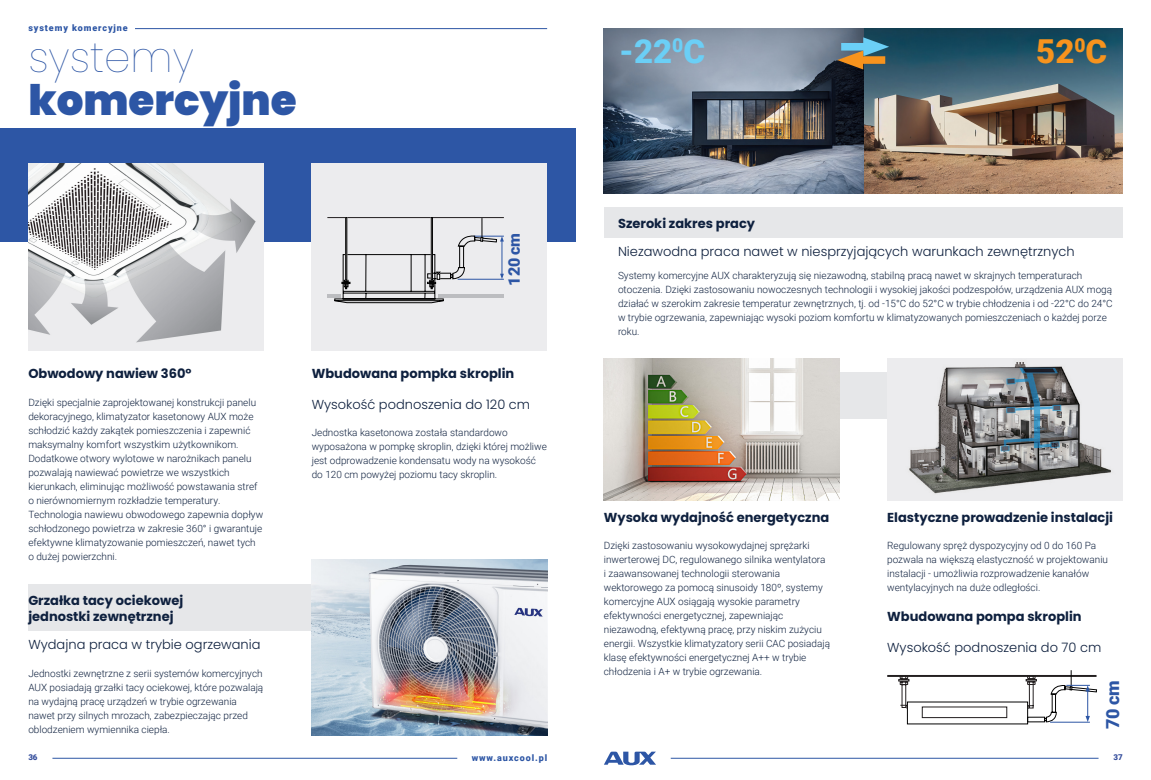
<style>
.page{position:relative;width:1151px;height:780px;background:#fff}
.page>*{position:absolute;margin:0;border:0;box-sizing:border-box;transform-origin:0 0}
.SPREAD{font:900 42px/42px "Poppins";color:#2d56a5}
.t1{font:900 33px "Roboto";color:#6bcff6}
.t2{font:900 33px "Roboto";color:#f7931d}
.t3{font:900 18px "Roboto";color:#2d56a5}
.t4{font:900 16px "Roboto";color:#2d56a5}
.t5{font:700 13px/16px "Poppins";color:#0e203e}
.t6{font:300 13px "Poppins";color:#0e203e}
.t7{font:300 10px/14px "Roboto";color:#0e203e}
.t8{font:900 9px "Roboto";letter-spacing:.1em;color:#2d56a5}
.t9{font:900 8px "Roboto";color:#324b9b}
.s1{font-weight:100}
</style>
<div class="page">
<hr style="left:671px;top:758px;width:427px;height:1px;background:#2d56a5">
<svg style="left:604px;top:751px;width:52px;height:14px"></svg>
<hr style="left:135px;top:28px;width:412px;height:1px;background:#2d56a5">
<hr style="left:52px;top:758px;width:405px;height:1px;background:#2d56a5">
<div style="left:28px;top:584px;width:519px;height:47px;background:#e6e7e9"></div>
<div style="left:0;top:128px;width:575px;height:114px;background:#2d56a5"></div>
<img style="left:28px;top:163px;width:236px;height:187px">
<img style="left:312px;top:560px;width:235px;height:175px">
<div style="left:312px;top:163px;width:235px;height:187px;background:#ececee"></div>
<hr style="left:327px;top:217px;width:177px;height:1px;background:#231f20">
<div style="left:345px;top:217px;width:2px;height:63px;border:1px solid #030303"></div>
<div style="left:431px;top:217px;width:2px;height:63px;border:1px solid #030303"></div>
<svg style="left:334px;top:218px;width:170px;height:85px"></svg>
<hr style="left:327px;top:294px;width:14px;height:4px;background:#bcbdc0">
<hr style="left:438px;top:294px;width:66px;height:4px;background:#bcbdc0">
<div style="left:604px;top:207px;width:519px;height:31px;background:#e6e7e9"></div>
<img style="left:604px;top:28px;width:519px;height:165px">
<svg style="left:837px;top:37px;width:52px;height:32px;background:#728075"></svg>
<div style="left:604px;top:372px;width:519px;height:47px;background:#e6e7e9"></div>
<img style="left:604px;top:358px;width:235px;height:143px">
<img style="left:888px;top:358px;width:235px;height:143px">
<hr style="left:887px;top:675px;width:209px;height:2px;background:#231f20">
<svg style="left:898px;top:670px;width:199px;height:54px"></svg>
<p class="t8" style="left:28px;top:22px;width:101px">systemy komercyjne</p>
<p class="SPREAD" style="left:28px;top:37px;width:270px"><span class="s1">systemy </span>komercyjne</p>
<p class="t4" style="left:503px;top:285px;width:54px;rotate:-90deg">120 cm</p>
<p class="t5" style="left:28px;top:365px;width:165px">Obwodowy nawiew 360°</p>
<p class="t5" style="left:312px;top:365px;width:204px">Wbudowana pompka skroplin</p>
<p class="t7" style="left:28px;top:394px;width:236px">Dzięki specjalnie zaprojektowanej konstrukcji panelu dekoracyjnego, klimatyzator kasetonowy AUX może schłodzić każdy zakątek pomieszczenia i zapewnić maksymalny komfort wszystkim użytkownikom.<br>Dodatkowe otwory wylotowe w narożnikach panelu pozwalają nawiewać powietrze we wszystkich kierunkach, eliminując możliwość powstawania stref o nierównomiernym rozkładzie temperatury.<br>Technologia nawiewu obwodowego zapewnia dopływ schłodzonego powietrza w zakresie 360° i gwarantuje efektywne klimatyzowanie pomieszczeń, nawet tych o dużej powierzchni.</p>
<p class="t6" style="left:312px;top:396px;width:220px">Wysokość podnoszenia do 120 cm</p>
<p class="t7" style="left:312px;top:425px;width:237px">Jednostka kasetonowa została standardowo wyposażona w pompkę skroplin, dzięki której możliwe jest odprowadzenie kondensatu wody na wysokość do 120 cm powyżej poziomu tacy skroplin.</p>
<p class="t5" style="left:28px;top:592px;width:156px">Grzałka tacy ociekowej jednostki zewnętrznej</p>
<p class="t6" style="left:28px;top:637px;width:234px">Wydajna praca w trybie ogrzewania</p>
<p class="t7" style="left:28px;top:666px;width:236px">Jednostki zewnętrzne z serii systemów komercyjnych AUX posiadają grzałki tacy ociekowej, które pozwalają na wydajną pracę urządzeń w trybie ogrzewania nawet przy silnych mrozach, zabezpieczając przed oblodzeniem wymiennika ciepła.</p>
<p class="t9" style="left:28px;top:751px;width:11px">36</p>
<p class="t8" style="left:472px;top:751px;width:77px">www.auxcool.pl</p>
<p class="t1" style="left:619px;top:28px;width:87px">-22<sup>0</sup>C</p>
<p class="t2" style="left:1036px;top:28px;width:73px">52<sup>0</sup>C</p>
<p class="t5" style="left:618px;top:216px;width:139px">Szeroki zakres pracy</p>
<p class="t6" style="left:618px;top:244px;width:458px">Niezawodna praca nawet w niesprzyjających warunkach zewnętrznych</p>
<p class="t7" style="left:618px;top:268px;width:496px">Systemy komercyjne AUX charakteryzują się niezawodną, stabilną pracą nawet w skrajnych temperaturach otoczenia. Dzięki zastosowaniu nowoczesnych technologii i wysokiej jakości podzespołów, urządzenia AUX mogą działać w szerokim zakresie temperatur zewnętrznych, tj. od -15°C do 52°C w trybie chłodzenia i od -22°C do 24°C w trybie ogrzewania, zapewniając wysoki poziom komfortu w klimatyzowanych pomieszczeniach o każdej porze roku.</p>
<p class="t5" style="left:604px;top:509px;width:227px">Wysoka wydajność energetyczna</p>
<p class="t5" style="left:887px;top:509px;width:227px">Elastyczne prowadzenie instalacji</p>
<p class="t7" style="left:604px;top:538px;width:228px">Dzięki zastosowaniu wysokowydajnej sprężarki inwerterowej DC, regulowanego silnika wentylatora i zaawansowanej technologii sterowania wektorowego za pomocą sinusoidy 180º, systemy komercyjne AUX osiągają wysokie parametry efektywności energetycznej, zapewniając niezawodną, efektywną pracę, przy niskim zużyciu energii. Wszystkie klimatyzatory serii CAC posiadają klasę efektywności energetycznej A++ w trybie chłodzenia i A+ w trybie ogrzewania.</p>
<p class="t7" style="left:887px;top:538px;width:222px">Regulowany spręż dyspozycyjny od 0 do 160 Pa pozwala na większą elastyczność w projektowaniu instalacji - umożliwia rozprowadzenie kanałów wentylacyjnych na duże odległości.</p>
<p class="t5" style="left:887px;top:608px;width:196px">Wbudowana pompa skroplin</p>
<p class="t6" style="left:887px;top:640px;width:216px">Wysokość podnoszenia do 70 cm</p>
<p class="t3" style="left:1100px;top:729px;width:50px;rotate:-90deg">70 cm</p>
<p class="t9" style="left:1113px;top:751px;width:11px">37</p>
</div>
